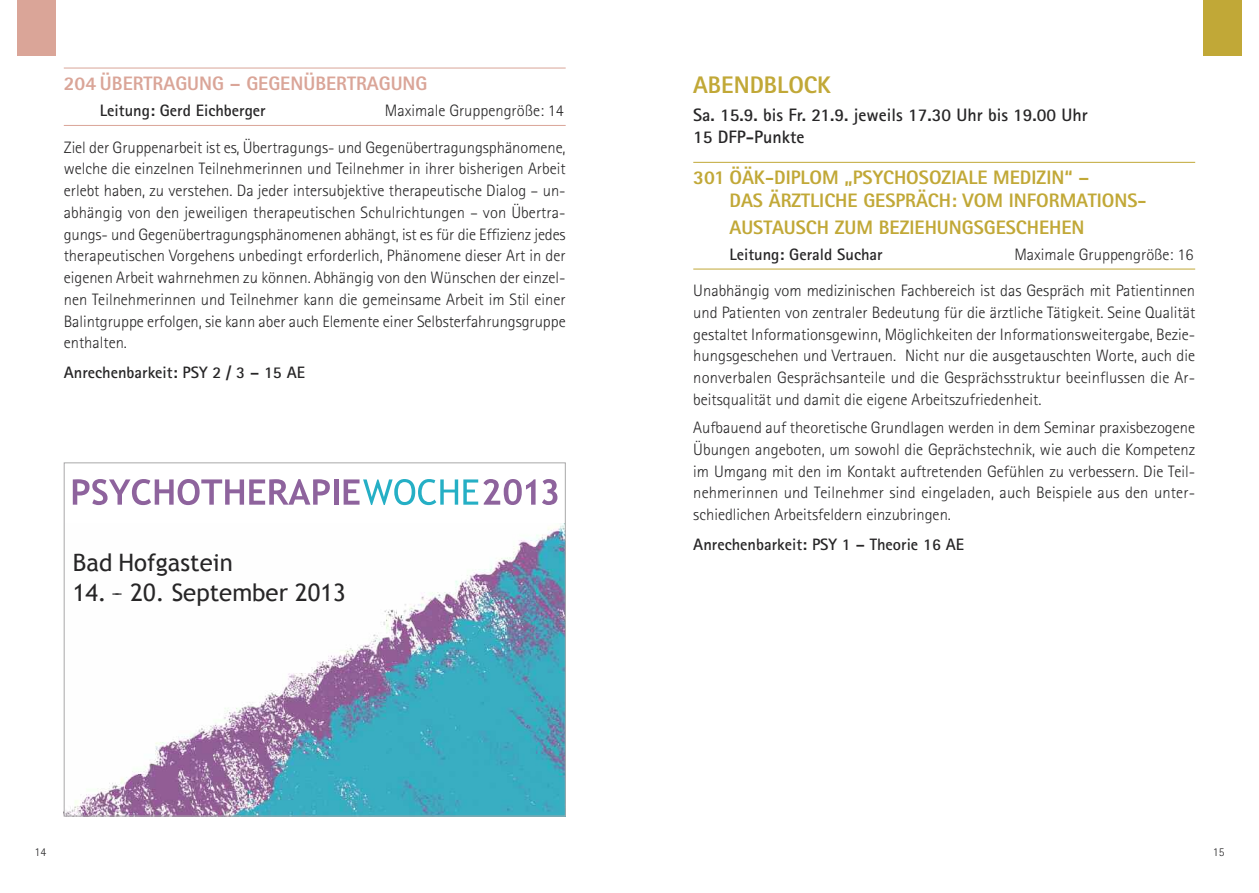
<style>
.page{position:relative;width:1259px;height:893px;background:#fff}
.page>*{position:absolute;margin:0;border:0;box-sizing:border-box;transform-origin:0 0}
.t1{font:24px "Trebuchet MS";color:#272627}
.t2{font:800 24px "Rotis Sans Serif";color:#c1a837}
.t3{font:800 19.5px/22.5px "Rotis Sans Serif";color:#c1a837}
.t4{font:800 19.5px "Rotis Sans Serif";color:#daa598}
.t5{font:700 18px/21.8px "Rotis Sans Serif";color:#272627}
.t6{font:300 16.5px/21.8px "Rotis Sans Serif";color:#272627;text-align:justify}
.t7{font:700 16.5px "Rotis Sans Serif";color:#272627}
.t8{font:300 12px "Rotis Sans Serif";color:#272627}
</style>
<div class="page">
<img style="left:66px;top:523px;width:498px;height:291px">
<div style="left:1203px;top:0;width:39px;height:55px;background:#c1a837"></div>
<hr style="left:64px;top:68px;width:502px;height:1px;background:#daa598">
<div style="left:17px;top:0;width:38px;height:55px;background:#daa598"></div>
<hr style="left:64px;top:125px;width:502px;height:1px;background:#daa598">
<hr style="left:693px;top:162px;width:502px;height:1px;background:#c1a837">
<hr style="left:693px;top:269px;width:502px;height:1px;background:#c1a837">
<svg style="left:73px;top:479px;width:257px;height:26px"></svg>
<hr style="left:334px;top:479px;width:4px;height:26px;background:#8e639d">
<svg style="left:344px;top:479px;width:191px;height:26px"></svg>
<svg style="left:542px;top:479px;width:15px;height:26px"></svg>
<p class="t4" style="left:64px;top:77px;width:365px">204 ÜBERTRAGUNG – GEGENÜBERTRAGUNG</p>
<p class="t7" style="left:100px;top:105px;width:167px">Leitung: Gerd Eichberger</p>
<p class="t6" style="left:385px;top:101px;width:180px">Maximale Gruppengröße: 14</p>
<p class="t6" style="left:64px;top:138px;width:503px">Ziel der Gruppenarbeit ist es, Übertragungs- und Gegenübertragungsphänomene, welche die einzelnen Teilnehmerinnen und Teilnehmer in ihrer bisherigen Arbeit erlebt haben, zu verstehen. Da jeder intersubjektive therapeutische Dialog – un&shy;abhängig von den jeweiligen therapeutischen Schulrichtungen – von Übertra&shy;gungs- und Gegenübertragungsphänomenen abhängt, ist es für die Effizienz jedes therapeutischen Vorgehens unbedingt erforderlich, Phänomene dieser Art in der eigenen Arbeit wahrnehmen zu können. Abhängig von den Wünschen der einzel&shy;nen Teilnehmerinnen und Teilnehmer kann die gemeinsame Arbeit im Stil einer Balintgruppe erfolgen, sie kann aber auch Elemente einer Selbsterfahrungsgruppe enthalten.</p>
<p class="t7" style="left:64px;top:366px;width:243px">Anrechenbarkeit: PSY 2 / 3 – 15 AE</p>
<h1 class="t1" style="left:73px;top:548px;width:161px">Bad Hofgastein</h1>
<h1 class="t1" style="left:73px;top:578px;width:274px">14. –– 20. September 2013</h1>
<p class="t8" style="left:35px;top:848px;width:13px">14</p>
<h1 class="t2" style="left:693px;top:77px;width:139px">ABENDBLOCK</h1>
<p class="t5" style="left:693px;top:106px;width:396px">Sa. 15.9. bis Fr. 21.9. jeweils 17.30 Uhr bis 19.00 Uhr<br>15 DFP-Punkte</p>
<p class="t3" style="left:729px;top:168px;width:419px;text-indent:-36px">301 ÖÄK-DIPLOM „PSYCHOSOZIALE MEDIZIN“ –<br>DAS ÄRZTLICHE GESPRÄCH: VOM INFORMATIONS-</p>
<p class="t3" style="left:729px;top:218px;width:357px">AUSTAUSCH ZUM BEZIEHUNGSGESCHEHEN</p>
<p class="t7" style="left:729px;top:248px;width:155px">Leitung: Gerald Suchar</p>
<p class="t6" style="left:1014px;top:245px;width:180px">Maximale Gruppengröße: 16</p>
<p class="t6" style="left:693px;top:281px;width:503px">Unabhängig vom medizinischen Fachbereich ist das Gespräch mit Patientinnen und Patienten von zentraler Bedeutung für die ärztliche Tätigkeit. Seine Qualität gestaltet Informationsgewinn, Möglichkeiten der Informationsweitergabe, Bezie&shy;hungsgeschehen und Vertrauen. Nicht nur die ausgetauschten Worte, auch die nonverbalen Gesprächsanteile und die Gesprächsstruktur beeinflussen die Ar&shy;beitsqualität und damit die eigene Arbeitszufriedenheit.</p>
<p class="t6" style="left:693px;top:418px;width:503px">Aufbauend auf theoretische Grundlagen werden in dem Seminar praxisbezogene Übungen angeboten, um sowohl die Geprächstechnik, wie auch die Kompetenz im Umgang mit den im Kontakt auftretenden Gefühlen zu verbessern. Die Teil&shy;nehmerinnen und Teilnehmer sind eingeladen, auch Beispiele aus den unter&shy;schiedlichen Arbeitsfeldern einzubringen.</p>
<p class="t7" style="left:693px;top:538px;width:272px">Anrechenbarkeit: PSY 1 – Theorie 16 AE</p>
<p class="t8" style="left:1212px;top:848px;width:13px">15</p>
</div>
